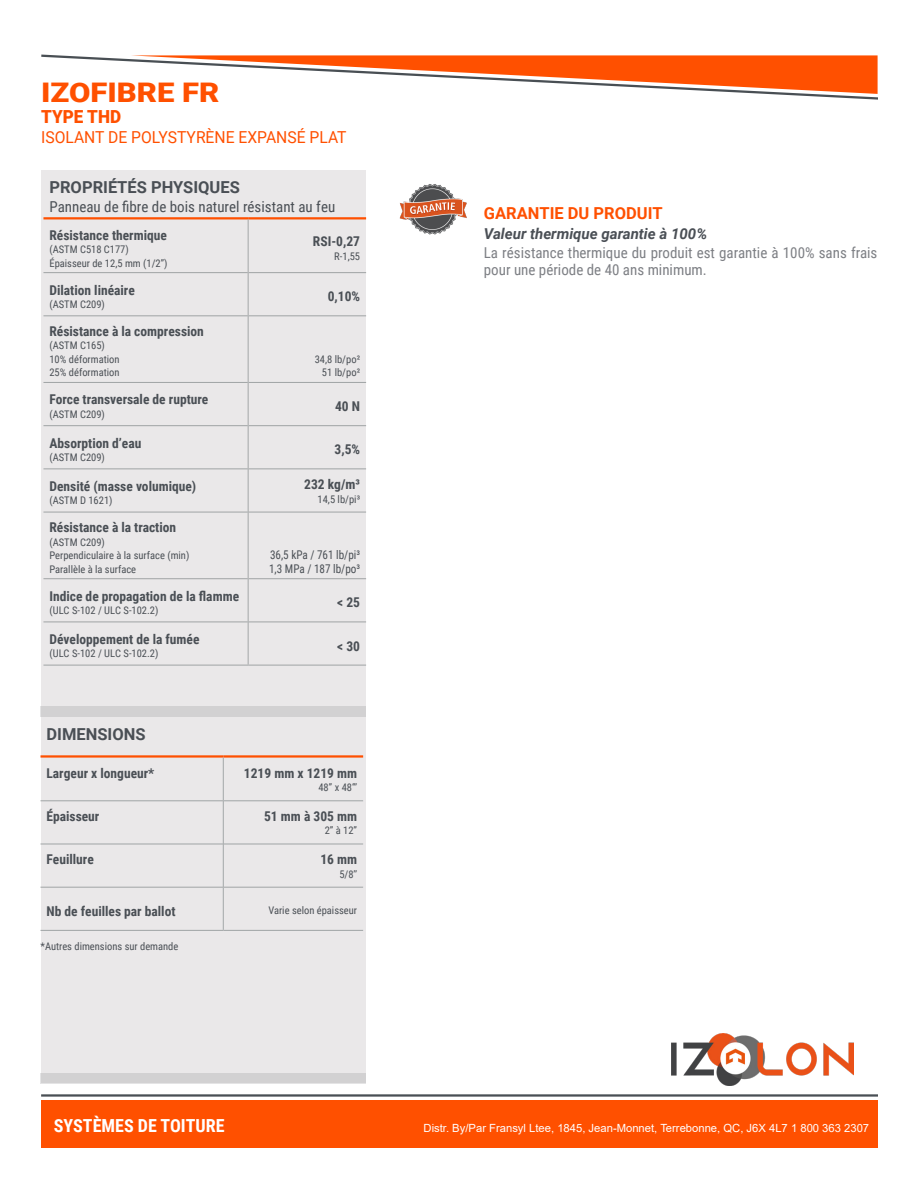
<style>
.page{position:relative;width:918px;height:1188px;background:#fff}
.page>*{position:absolute;margin:0;border:0;box-sizing:border-box;transform-origin:0 0}
.t1{font:900 27px "Roboto";color:#ff5000;scale:1.15 1}
.t2{font:700 18px "Roboto Condensed";color:#fff}
.t3{font:900 18px "Roboto";color:#ff5000;scale:.95 1}
.t4{font:16.5px "Roboto";color:#ff5000;scale:.95 1}
.t5{font:700 16.5px "Roboto";color:#4a4f55}
.t6{font:700 16.5px "Roboto";color:#ff5000}
.t7{font:15px/16.5px "Roboto Condensed";color:#7d7f84}
.t8{font:15px "Roboto Condensed";color:#4a4f55}
.t9{font:italic 700 15px "Roboto";color:#4a4f55}
.t10{font:700 13.5px "Roboto Condensed";color:#4a4f55}
.t11{font:12px "Roboto Condensed";color:#4a4f55;scale:.93 1}
.t12{font:11.25px "Arial";color:#fff}
.t13{font:10.5px "Roboto Condensed";color:#4a4f55}
</style>
<div class="page">
<div style="left:41px;top:1100px;width:836px;height:48px;background:#ff5000"></div>
<hr style="left:41px;top:1094px;width:836px;height:3px;background:#494f54">
<svg style="left:41px;top:54px;width:837px;height:46px"></svg>
<img style="left:671px;top:1034px;width:183px;height:51px">
<div style="left:41px;top:170px;width:325px;height:913px;background:#eae8e9"></div>
<img style="left:399px;top:184px;width:68px;height:51px">
<div style="left:40px;top:706px;width:326px;height:10px;background:#d2d1d2"></div>
<hr style="left:43px;top:217px;width:205px;height:2px;background:#ff5000">
<hr style="left:248px;top:217px;width:118px;height:2px;background:#ff5000">
<hr style="left:43px;top:272px;width:205px;height:1px;background:#a3a7a8">
<hr style="left:249px;top:272px;width:117px;height:1px;background:#a3a7a8">
<hr style="left:43px;top:315px;width:205px;height:1px;background:#a3a7a8">
<hr style="left:249px;top:315px;width:117px;height:1px;background:#a3a7a8">
<hr style="left:43px;top:382px;width:205px;height:1px;background:#a3a7a8">
<hr style="left:249px;top:382px;width:117px;height:1px;background:#a3a7a8">
<hr style="left:43px;top:425px;width:205px;height:1px;background:#a3a7a8">
<hr style="left:249px;top:425px;width:117px;height:1px;background:#a3a7a8">
<hr style="left:43px;top:468px;width:205px;height:1px;background:#a3a7a8">
<hr style="left:249px;top:468px;width:117px;height:1px;background:#a3a7a8">
<hr style="left:43px;top:512px;width:205px;height:1px;background:#a3a7a8">
<hr style="left:249px;top:512px;width:117px;height:1px;background:#a3a7a8">
<hr style="left:43px;top:578px;width:205px;height:1px;background:#a3a7a8">
<hr style="left:249px;top:578px;width:117px;height:1px;background:#a3a7a8">
<hr style="left:43px;top:621px;width:205px;height:1px;background:#a3a7a8">
<hr style="left:249px;top:621px;width:117px;height:1px;background:#a3a7a8">
<hr style="left:43px;top:665px;width:205px;height:1px;background:#a3a7a8">
<hr style="left:248px;top:665px;width:118px;height:1px;background:#a3a7a8">
<hr style="left:248px;top:219px;width:1px;height:54px;background:#a3a7a8">
<hr style="left:248px;top:273px;width:1px;height:43px;background:#a3a7a8">
<hr style="left:248px;top:316px;width:1px;height:66px;background:#a3a7a8">
<hr style="left:248px;top:382px;width:1px;height:44px;background:#a3a7a8">
<hr style="left:248px;top:426px;width:1px;height:43px;background:#a3a7a8">
<hr style="left:248px;top:469px;width:1px;height:43px;background:#a3a7a8">
<hr style="left:248px;top:512px;width:1px;height:67px;background:#a3a7a8">
<hr style="left:248px;top:579px;width:1px;height:43px;background:#a3a7a8">
<hr style="left:248px;top:622px;width:1px;height:43px;background:#a3a7a8">
<hr style="left:40px;top:755px;width:183px;height:3px;background:#ff5000">
<hr style="left:223px;top:755px;width:140px;height:3px;background:#ff5000">
<hr style="left:40px;top:800px;width:183px;height:1px;background:#a3a7a8">
<hr style="left:224px;top:800px;width:139px;height:1px;background:#a3a7a8">
<hr style="left:40px;top:843px;width:183px;height:2px;background:#a3a7a8">
<hr style="left:224px;top:843px;width:139px;height:2px;background:#a3a7a8">
<hr style="left:40px;top:887px;width:183px;height:1px;background:#a3a7a8">
<hr style="left:224px;top:887px;width:139px;height:1px;background:#a3a7a8">
<hr style="left:40px;top:930px;width:183px;height:1px;background:#a3a7a8">
<hr style="left:223px;top:930px;width:140px;height:1px;background:#a3a7a8">
<hr style="left:223px;top:758px;width:1px;height:43px;background:#a3a7a8">
<hr style="left:223px;top:801px;width:1px;height:43px;background:#a3a7a8">
<hr style="left:223px;top:844px;width:1px;height:43px;background:#a3a7a8">
<hr style="left:223px;top:887px;width:1px;height:43px;background:#a3a7a8">
<div style="left:40px;top:1074px;width:326px;height:10px;background:#d2d1d2"></div>
<p class="t1" style="left:41px;top:73px;width:157px">IZOFIBRE FR</p>
<p class="t3" style="left:41px;top:104px;width:86px">TYPE THD</p>
<p class="t4" style="left:41px;top:126px;width:323px">ISOLANT DE POLYSTYRÈNE EXPANSÉ PLAT</p>
<p class="t5" style="left:49px;top:175px;width:192px">PROPRIÉTÉS PHYSIQUES</p>
<p class="t8" style="left:49px;top:197px;width:287px">Panneau de fibre de bois naturel résistant au feu</p>
<p class="t10" style="left:49px;top:225px;width:119px">Résistance thermique</p>
<p class="t13" style="left:49px;top:242px;width:81px">(ASTM C518 C177)</p>
<p class="t13" style="left:49px;top:256px;width:120px">Épaisseur de 12,5 mm (1/2’’)</p>
<p class="t10" style="left:313px;top:232px;width:49px">RSI-0,27</p>
<p class="t13" style="left:334px;top:249px;width:27px">R-1,55</p>
<p class="t10" style="left:49px;top:280px;width:87px">Dilation linéaire</p>
<p class="t13" style="left:49px;top:297px;width:57px">(ASTM C209)</p>
<p class="t10" style="left:49px;top:322px;width:156px">Résistance à la compression</p>
<p class="t13" style="left:49px;top:338px;width:57px">(ASTM C165)</p>
<p class="t13" style="left:49px;top:352px;width:72px">10% déformation</p>
<p class="t13" style="left:49px;top:365px;width:72px">25% déformation</p>
<p class="t10" style="left:49px;top:390px;width:160px">Force transversale de rupture</p>
<p class="t13" style="left:49px;top:407px;width:57px">(ASTM C209)</p>
<p class="t10" style="left:49px;top:433px;width:93px">Absorption d’eau</p>
<p class="t13" style="left:49px;top:450px;width:57px">(ASTM C209)</p>
<p class="t10" style="left:49px;top:477px;width:148px">Densité (masse volumique)</p>
<p class="t13" style="left:49px;top:493px;width:65px">(ASTM D 1621)</p>
<p class="t10" style="left:49px;top:518px;width:128px">Résistance à la traction</p>
<p class="t13" style="left:49px;top:535px;width:57px">(ASTM C209)</p>
<p class="t13" style="left:49px;top:548px;width:141px">Perpendiculaire à la surface (min)</p>
<p class="t13" style="left:49px;top:562px;width:88px">Parallèle à la surface</p>
<p class="t10" style="left:49px;top:586px;width:191px">Indice de propagation de la flamme</p>
<p class="t13" style="left:49px;top:603px;width:110px">(ULC S-102 / ULC S-102.2)</p>
<p class="t10" style="left:49px;top:630px;width:152px">Développement de la fumée</p>
<p class="t13" style="left:49px;top:646px;width:110px">(ULC S-102 / ULC S-102.2)</p>
<p class="t10" style="left:328px;top:287px;width:34px">0,10%</p>
<p class="t13" style="left:315px;top:352px;width:47px">34,8 lb/po²</p>
<p class="t13" style="left:322px;top:365px;width:40px">51 lb/po²</p>
<p class="t10" style="left:335px;top:397px;width:27px">40 N</p>
<p class="t10" style="left:335px;top:440px;width:27px">3,5%</p>
<p class="t10" style="left:304px;top:475px;width:57px">232 kg/m³</p>
<p class="t13" style="left:318px;top:491px;width:44px">14,5 lb/pi³</p>
<p class="t11" style="left:270px;top:547px;width:98px">36,5 kPa / 761 lb/pi³</p>
<p class="t11" style="left:269px;top:560px;width:99px">1,3 MPa / 187 lb/po³</p>
<p class="t10" style="left:337px;top:593px;width:24px">&lt; 25</p>
<p class="t10" style="left:337px;top:636px;width:24px">&lt; 30</p>
<p class="t5" style="left:46px;top:723px;width:101px">DIMENSIONS</p>
<p class="t10" style="left:46px;top:763px;width:109px">Largeur x longueur*</p>
<p class="t10" style="left:244px;top:763px;width:115px">1219 mm x 1219 mm</p>
<p class="t13" style="left:318px;top:780px;width:40px">48’’ x 48‘‘’</p>
<p class="t10" style="left:46px;top:807px;width:54px">Épaisseur</p>
<p class="t10" style="left:264px;top:807px;width:95px">51 mm à 305 mm</p>
<p class="t13" style="left:325px;top:823px;width:34px">2” à 12”</p>
<p class="t10" style="left:46px;top:850px;width:49px">Feuillure</p>
<p class="t10" style="left:320px;top:850px;width:38px">16 mm</p>
<p class="t13" style="left:339px;top:867px;width:19px">5/8’’</p>
<p class="t10" style="left:46px;top:902px;width:131px">Nb de feuilles par ballot</p>
<p class="t13" style="left:268px;top:903px;width:90px">Varie selon épaisseur</p>
<p class="t13" style="left:40px;top:939px;width:139px">*Autres dimensions sur demande</p>
<p class="t6" style="left:484px;top:202px;width:180px">GARANTIE DU PRODUIT</p>
<p class="t9" style="left:484px;top:224px;width:225px">Valeur thermique garantie à 100%</p>
<p class="t7" style="left:484px;top:244px;width:395px">La résistance thermique du produit est garantie à 100% sans frais pour une période de 40 ans minimum.</p>
<p class="t2" style="left:54px;top:1113px;width:172px">SYSTÈMES DE TOITURE</p>
<p class="t12" style="left:424px;top:1121px;width:447px">Distr. By/Par Fransyl Ltee, 1845, Jean-Monnet, Terrebonne, QC, J6X 4L7 1 800 363 2307</p>
</div>
